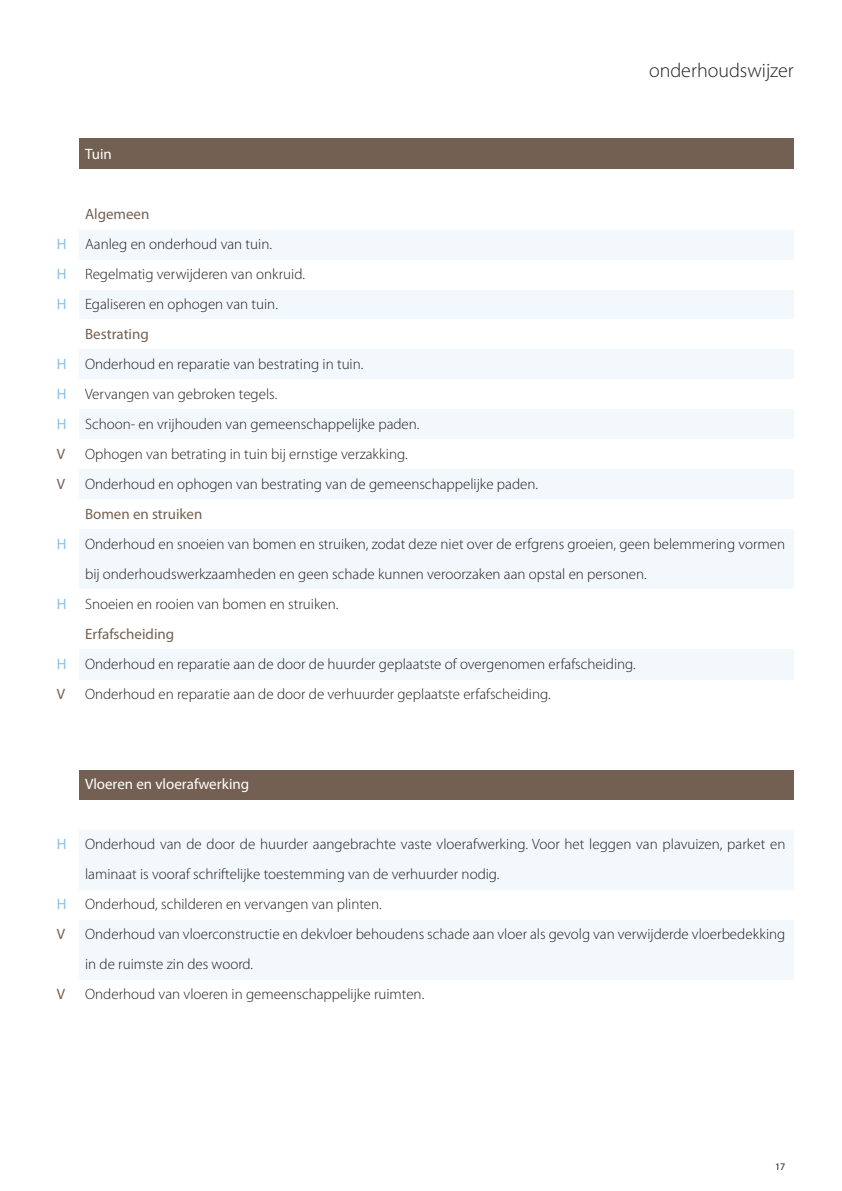
<style>
.page{position:relative;width:842px;height:1191px;background:#fff}
.page>*{position:absolute;margin:0;border:0;box-sizing:border-box;transform-origin:0 0}
.t1{font:300 20px "Myriad Pro";color:#231f20}
.t2{font:300 15px/30px "Myriad Pro";color:#231f20}
.t3{font:15px "Myriad Pro";color:#746053}
.t4{font:15px "Myriad Pro";color:#fff}
.t5{font:10px "Myriad Pro";color:#231f20}
.s1{font-weight:400;color:#8dc2e9}
</style>
<div class="page">
<div style="left:79px;top:289px;width:715px;height:30px;background:#f2f8fc"></div>
<div style="left:79px;top:349px;width:715px;height:30px;background:#f2f8fc"></div>
<div style="left:79px;top:409px;width:715px;height:30px;background:#f2f8fc"></div>
<div style="left:79px;top:469px;width:715px;height:30px;background:#f2f8fc"></div>
<div style="left:79px;top:530px;width:715px;height:30px;background:#f2f8fc"></div>
<div style="left:79px;top:560px;width:715px;height:30px;background:#f2f8fc"></div>
<div style="left:79px;top:650px;width:715px;height:30px;background:#f2f8fc"></div>
<div style="left:79px;top:770px;width:715px;height:30px;background:#746053"></div>
<div style="left:79px;top:830px;width:715px;height:30px;background:#f2f8fc"></div>
<div style="left:79px;top:860px;width:715px;height:30px;background:#f2f8fc"></div>
<div style="left:79px;top:920px;width:715px;height:30px;background:#f2f8fc"></div>
<div style="left:79px;top:950px;width:715px;height:30px;background:#f2f8fc"></div>
<div style="left:79px;top:229px;width:715px;height:30px;background:#f2f8fc"></div>
<div style="left:79px;top:139px;width:715px;height:30px;background:#746053"></div>
<p class="t4" style="left:85px;top:144px;width:28px">Tuin</p>
<h1 class="t1" style="left:649px;top:60px;width:146px">onderhoudswijzer</h1>
<p class="t3" style="left:85px;top:204px;width:66px">Algemeen</p>
<p class="t2" style="left:57px;top:229px;width:217px"><span class="s1">H</span> Aanleg en onderhoud van tuin.</p>
<p class="t2" style="left:57px;top:259px;width:250px"><span class="s1">H</span> Regelmatig verwijderen van onkruid.</p>
<p class="t2" style="left:57px;top:289px;width:223px"><span class="s1">H</span> Egaliseren en ophogen van tuin.</p>
<p class="t3" style="left:85px;top:324px;width:65px">Bestrating</p>
<p class="t2" style="left:57px;top:349px;width:308px"><span class="s1">H</span> Onderhoud en reparatie van bestrating in tuin.</p>
<p class="t2" style="left:57px;top:379px;width:222px"><span class="s1">H</span> Vervangen van gebroken tegels.</p>
<p class="t2" style="left:57px;top:409px;width:364px"><span class="s1">H</span> Schoon- en vrijhouden van gemeenschappelijke paden.</p>
<p class="t3" style="left:57px;top:444px;width:10px">V</p>
<p class="t2" style="left:85px;top:439px;width:324px">Ophogen van betrating in tuin bij ernstige verzakking.</p>
<p class="t3" style="left:57px;top:474px;width:10px">V</p>
<p class="t2" style="left:85px;top:469px;width:455px">Onderhoud en ophogen van bestrating van de gemeenschappelijke paden.</p>
<p class="t3" style="left:85px;top:504px;width:119px">Bomen en struiken</p>
<p class="t2" style="left:57px;top:529px;width:730px"><span class="s1">H</span> Onderhoud en snoeien van bomen en struiken, zodat deze niet over de erfgrens groeien, geen belemmering vormen</p>
<p class="t2" style="left:85px;top:559px;width:563px">bij onderhoudswerkzaamheden en geen schade kunnen veroorzaken aan opstal en personen.</p>
<p class="t2" style="left:57px;top:589px;width:283px"><span class="s1">H</span> Snoeien en rooien van bomen en struiken.</p>
<p class="t3" style="left:85px;top:624px;width:91px">Erfafscheiding</p>
<p class="t2" style="left:57px;top:649px;width:581px"><span class="s1">H</span> Onderhoud en reparatie aan de door de huurder geplaatste of overgenomen erfafscheiding.</p>
<p class="t3" style="left:57px;top:684px;width:10px">V</p>
<p class="t2" style="left:85px;top:679px;width:467px">Onderhoud en reparatie aan de door de verhuurder geplaatste erfafscheiding.</p>
<p class="t4" style="left:85px;top:774px;width:166px">Vloeren en vloerafwerking</p>
<p class="t2" style="left:57px;top:829px;width:730px"><span class="s1">H</span> Onderhoud van de door de huurder aangebrachte vaste vloerafwerking. Voor het leggen van plavuizen, parket en</p>
<p class="t2" style="left:85px;top:859px;width:416px">laminaat is vooraf schriftelijke toestemming van de verhuurder nodig.</p>
<p class="t2" style="left:57px;top:889px;width:327px"><span class="s1">H</span> Onderhoud, schilderen en vervangen van plinten.</p>
<p class="t3" style="left:57px;top:924px;width:10px">V</p>
<p class="t2" style="left:85px;top:919px;width:702px">Onderhoud van vloerconstructie en dekvloer behoudens schade aan vloer als gevolg van verwijderde vloerbedekking in de ruimste zin des woord.</p>
<p class="t3" style="left:57px;top:984px;width:10px">V</p>
<p class="t2" style="left:85px;top:979px;width:341px">Onderhoud van vloeren in gemeenschappelijke ruimten.</p>
<p class="t5" style="left:775px;top:1160px;width:12px">17</p>
</div>
